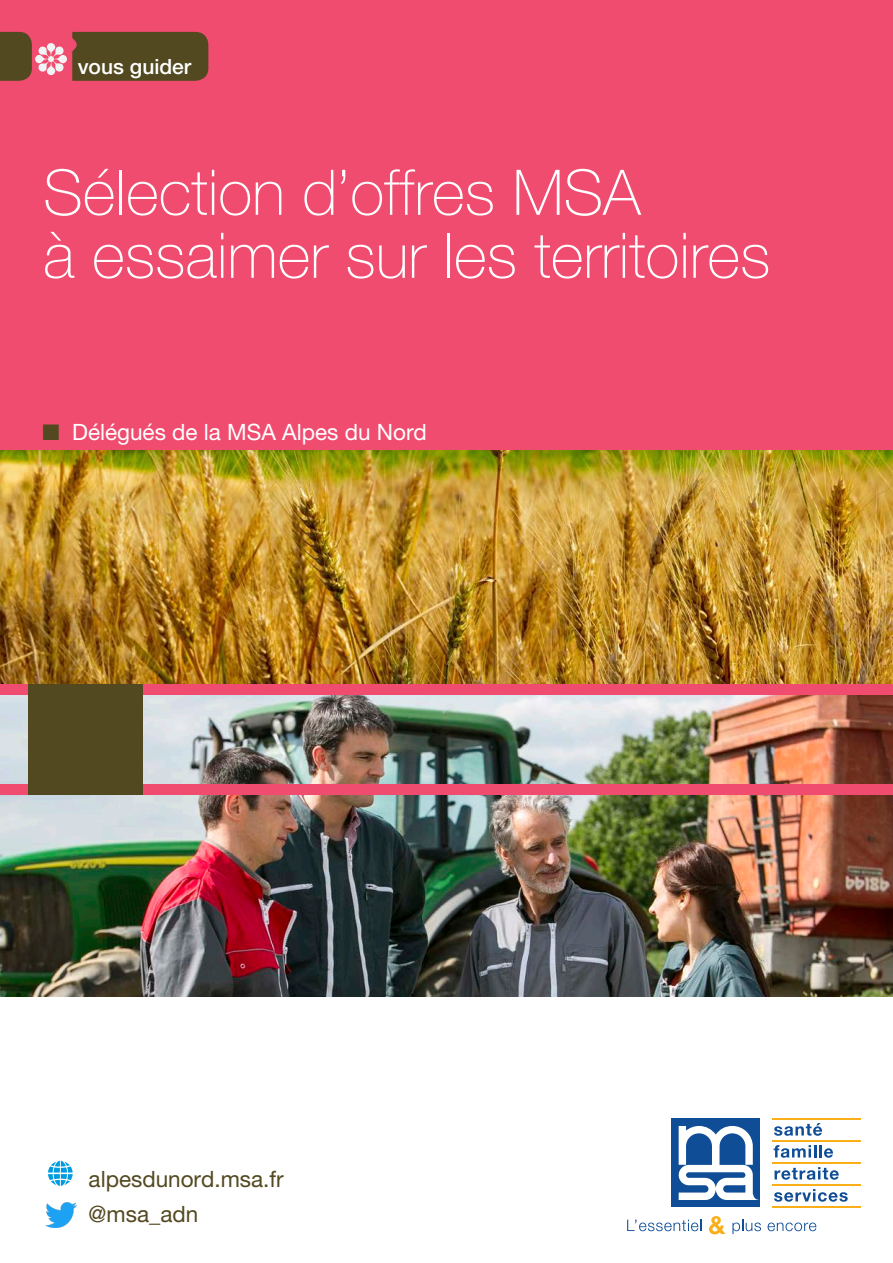
<style>
.page{position:relative;width:893px;height:1263px;background:#fff}
.page>*{position:absolute;margin:0;border:0;box-sizing:border-box;transform-origin:0 0}
.Titre{font:63px "Helvetica Neue LT 35 Th";color:#fff}
.SousTitre{font:22.5px "Helvetica Neue LT 55 Rm";color:#fff}
.Site_MSA_FR{font:22.5px "Helvetica Neue LT 55 Rm";color:#534920}
.texte_courant_C9{font:22.5px "Helvetica Neue LT 55 Rm";color:#534920}
.Cible{font:21px "Helvetica Neue LT 65 Md";color:#fff}
.s1{color:#534920}
</style>
<div class="page">
<svg style="left:774px;top:1123px;width:48px;height:13px"></svg>
<svg style="left:774px;top:1145px;width:59px;height:13px"></svg>
<svg style="left:774px;top:1167px;width:65px;height:13px"></svg>
<svg style="left:774px;top:1189px;width:74px;height:13px"></svg>
<hr style="left:772px;top:1118px;width:89px;height:1px;background:#faaf18">
<hr style="left:772px;top:1140px;width:89px;height:1px;background:#faaf18">
<hr style="left:772px;top:1162px;width:89px;height:1px;background:#faaf18">
<hr style="left:772px;top:1184px;width:89px;height:1px;background:#faaf18">
<hr style="left:772px;top:1206px;width:89px;height:1px;background:#faaf18">
<div style="left:671px;top:1118px;width:89px;height:89px;background:#0f4d96"></div>
<svg style="left:679px;top:1126px;width:80px;height:74px"></svg>
<svg style="left:627px;top:1219px;width:74px;height:12px"></svg>
<svg style="left:709px;top:1216px;width:16px;height:18px"></svg>
<svg style="left:732px;top:1220px;width:29px;height:14px"></svg>
<svg style="left:768px;top:1222px;width:48px;height:9px"></svg>
<img style="left:0;top:695px;width:893px;height:302px">
<div style="left:0;top:0;width:893px;height:451px;background:#f04c6f"></div>
<svg style="left:0;top:32px;width:208px;height:49px;background:#745137"></svg>
<img style="left:0;top:451px;width:893px;height:234px">
<div style="left:0;top:685px;width:893px;height:10px;background:#f04c6f"></div>
<div style="left:0;top:784px;width:893px;height:11px;background:#f04c6f"></div>
<div style="left:28px;top:685px;width:114px;height:110px;background:#534920"></div>
<img style="left:45px;top:1202px;width:31px;height:25px">
<svg style="left:48px;top:1160px;width:25px;height:26px"></svg>
<p class="Cible" style="left:78px;top:54px;width:115px">vous guider</p>
<p class="Titre" style="left:43px;top:155px;width:599px">Sélection d’offres MSA</p>
<p class="Titre" style="left:43px;top:218px;width:729px">à essaimer sur les territoires</p>
<p class="SousTitre" style="left:43px;top:418px;width:386px"><span class="s1">■</span> Délégués de la MSA Alpes du Nord</p>
<p class="Site_MSA_FR" style="left:89px;top:1165px;width:197px">alpesdunord.msa.fr</p>
<p class="texte_courant_C9" style="left:89px;top:1200px;width:111px">@msa_adn</p>
</div>
